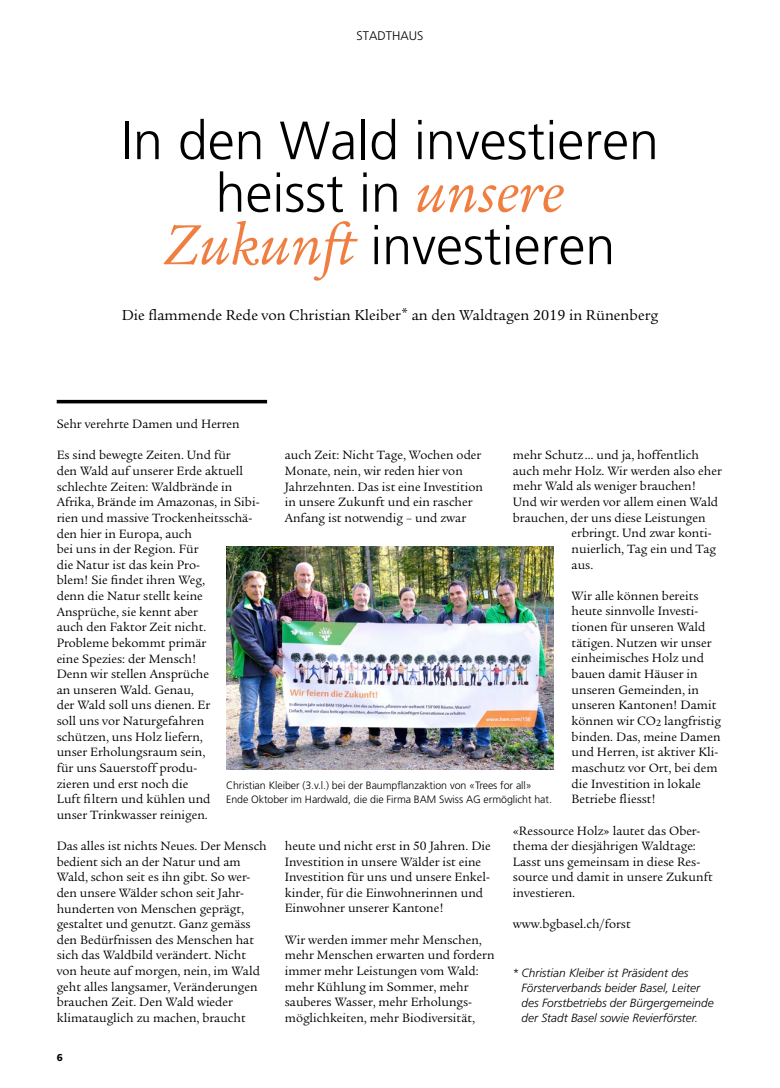
<style>
.page{position:relative;width:780px;height:1088px;background:#fff}
.page>*{position:absolute;margin:0;border:0;box-sizing:border-box;transform-origin:0 0}
.t1{font:300 53.75px/52.5px "Frutiger LT Pro";color:#000;text-align:center}
.t2{font:15.62px "Legacy Serif Std";color:#000}
.t3{font:13.12px/15.6px "Legacy Serif Std";color:#000}
.t4{font:300 12.5px "Frutiger LT Pro";color:#000}
.t5{font:italic 300 11.88px/15px "Frutiger LT Pro";color:#000}
.t6{font:300 10.62px/14.4px "Frutiger LT Pro";letter-spacing:-.005em;color:#000}
.t7{font:900 10px "Frutiger LT Pro";color:#000}
.s1{font-family:"Legacy Serif Std";font-weight:400;font-style:italic;font-size:61.25px;color:#f07e41}
.s2{font-style:normal}
</style>
<div class="page">
<hr style="left:57px;top:400px;width:210px;height:3px;background:#000">
<img style="left:226px;top:546px;width:328px;height:223px">
<p class="t4" style="left:356px;top:28px;width:68px">STADTHAUS</p>
<h1 class="t1" style="left:121px;top:115px;width:539px">In den Wald investieren heisst in <span class="s1">unsere<br>Zukunft</span> investieren</h1>
<p class="t2" style="left:122px;top:306px;width:538px">Die flammende Rede von Christian Kleiber<sup>*</sup> an den Waldtagen 2019 in Rünenberg</p>
<p class="t3" style="left:57px;top:416px;width:184px">Sehr verehrte Damen und Herren</p>
<p class="t3" style="left:57px;top:448px;width:204px">Es sind bewegte Zeiten. Und für<br>den Wald auf unserer Erde aktuell schlechte Zeiten: Waldbrände in<br>Afrika, Brände im Amazonas, in Sibi&shy;rien und massive Trockenheitsschä&shy;den hier in Europa, auch<br>bei uns in der Region. Für<br>die Natur ist das kein Pro-<br>blem! Sie findet ihren Weg,<br>denn die Natur stellt keine<br>Ansprüche, sie kennt aber<br>auch den Faktor Zeit nicht.<br>Probleme bekommt primär<br>eine Spezies: der Mensch!<br>Denn wir stellen Ansprüche<br>an unseren Wald. Genau,<br>der Wald soll uns dienen. Er<br>soll uns vor Naturgefahren schützen, uns Holz liefern,<br>unser Erholungsraum sein,<br>für uns Sauerstoff produ-<br>zieren und erst noch die<br>Luft filtern und kühlen und<br>unser Trinkwasser reinigen.</p>
<p class="t3" style="left:57px;top:838px;width:211px">Das alles ist nichts Neues. Der Mensch bedient sich an der Natur und am Wald, schon seit es ihn gibt. So wer&shy;den unsere Wälder schon seit Jahr&shy;hunderten von Menschen geprägt, gestaltet und genutzt. Ganz gemäss den Bedürfnissen des Menschen hat sich das Waldbild verändert. Nicht von heute auf morgen, nein, im Wald geht alles langsamer, Veränderungen brauchen Zeit. Den Wald wieder klimatauglich zu machen, braucht</p>
<p class="t3" style="left:513px;top:447px;width:187px">mehr Schutz… und ja, hoffentlich</p>
<p class="t3" style="left:513px;top:463px;width:210px">auch mehr Holz. Wir werden also eher</p>
<p class="t3" style="left:513px;top:479px;width:185px">mehr Wald als weniger brauchen!</p>
<p class="t3" style="left:513px;top:494px;width:207px">Und wir werden vor allem einen Wald</p>
<p class="t3" style="left:513px;top:510px;width:194px">brauchen, der uns diese Leistungen</p>
<p class="t3" style="left:571px;top:525px;width:141px">erbringt. Und zwar konti-</p>
<p class="t3" style="left:571px;top:541px;width:146px">nuierlich, Tag ein und Tag</p>
<p class="t3" style="left:571px;top:557px;width:23px">aus.</p>
<p class="t3" style="left:571px;top:588px;width:151px">Wir alle können bereits heute sinnvolle Investi&shy;tionen für unseren Wald tätigen. Nutzen wir unser einheimisches Holz und bauen damit Häuser in unseren Gemeinden, in unseren Kantonen! Damit können wir CO<sub>2</sub> langfristig binden. Das, meine Damen und Herren, ist aktiver Kli&shy;maschutz vor Ort, bei dem die Investition in lokale<br>Betriebe fliesst!</p>
<p class="t3" style="left:513px;top:823px;width:201px">«Ressource Holz» lautet das Ober&shy;thema der diesjährigen Waldtage:<br>Lasst uns gemeinsam in diese Res&shy;source und damit in unsere Zukunft investieren.</p>
<p class="t3" style="left:513px;top:916px;width:119px">www.bgbasel.ch/forst</p>
<p class="t3" style="left:285px;top:447px;width:200px">auch Zeit: Nicht Tage, Wochen oder Monate, nein, wir reden hier von Jahrzehnten. Das ist eine Investition in unsere Zukunft und ein rascher Anfang ist notwendig – und zwar</p>
<p class="t6" style="left:226px;top:778px;width:327px">Christian Kleiber (3.v.l.) bei der Baumpflanzaktion von «Trees for all»<br>Ende Oktober im Hardwald, die die Firma BAM Swiss AG ermöglicht hat.</p>
<p class="t3" style="left:285px;top:838px;width:207px">heute und nicht erst in 50 Jahren. Die Investition in unsere Wälder ist eine Investition für uns und unsere Enkel&shy;kinder, für die Einwohnerinnen und Einwohner unserer Kantone!</p>
<p class="t3" style="left:285px;top:932px;width:211px">Wir werden immer mehr Menschen, mehr Menschen erwarten und fordern immer mehr Leistungen vom Wald: mehr Kühlung im Sommer, mehr sauberes Wasser, mehr Erholungs&shy;möglichkeiten, mehr Biodiversität,</p>
<p class="t5" style="left:521px;top:965px;width:194px;text-indent:-9px"><span class="s2">*</span> Christian Kleiber ist Präsident des Försterverbands beider Basel, Leiter des Forstbetriebs der Bürgergemeinde der Stadt Basel sowie Revierförster.</p>
<p class="t7" style="left:57px;top:1051px;width:8px">6</p>
</div>
